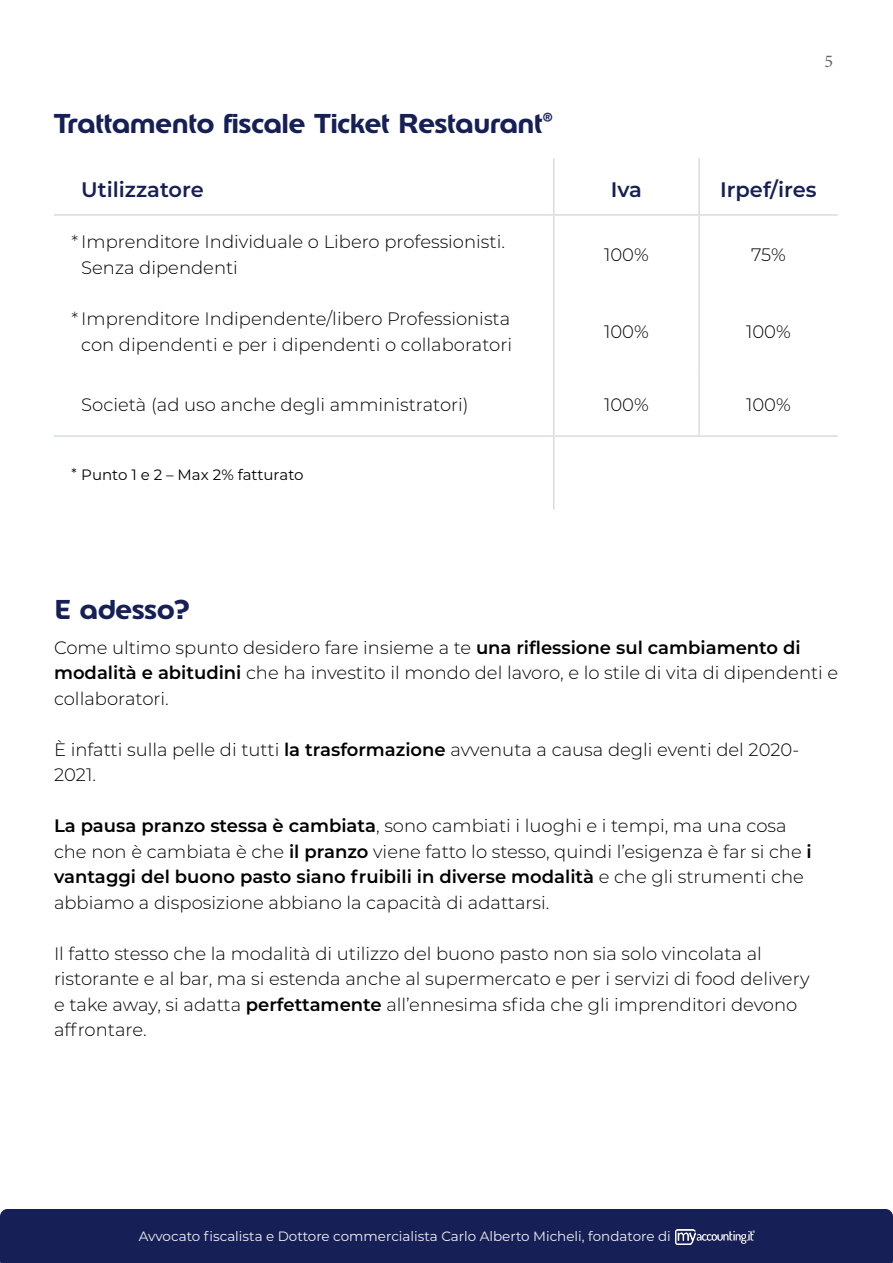
<style>
.page{position:relative;width:893px;height:1263px;background:#fff}
.page>*{position:absolute;margin:0;border:0;box-sizing:border-box;transform-origin:0 0}
.t1{font:700 27px "Edenred";color:#162056}
.t2{font:600 21px "Montserrat";color:#162056}
.t3{font:300 18px/25.5px "Montserrat";color:#000}
.t4{font:18px "Minion Pro";color:#656565}
.t5{font:15px "Montserrat";color:#000}
.t6{font:13.5px "Montserrat";color:#f1f1f1}
.t7{font:13.5px "Montserrat";color:#000}
.s1{color:#231f20}
.s2{font-weight:600}
</style>
<div class="page">
<div style="left:0;top:1209px;width:893px;height:54px;background:#162056"></div>
<img style="left:676px;top:1229px;width:79px;height:15px">
<hr style="left:553px;top:158px;width:1px;height:56px;background:#d8dcde">
<hr style="left:698px;top:158px;width:2px;height:56px;background:#d8dcde">
<hr style="left:54px;top:214px;width:500px;height:2px;background:#d8dcde">
<hr style="left:554px;top:214px;width:145px;height:2px;background:#d8dcde">
<hr style="left:553px;top:216px;width:1px;height:74px;background:#d8dcde">
<hr style="left:699px;top:214px;width:139px;height:2px;background:#d8dcde">
<hr style="left:698px;top:216px;width:2px;height:74px;background:#d8dcde">
<hr style="left:553px;top:290px;width:1px;height:78px;background:#d8dcde">
<hr style="left:698px;top:290px;width:2px;height:78px;background:#d8dcde">
<hr style="left:553px;top:368px;width:1px;height:67px;background:#d8dcde">
<hr style="left:698px;top:368px;width:2px;height:67px;background:#d8dcde">
<hr style="left:54px;top:435px;width:500px;height:2px;background:#d8dcde">
<hr style="left:554px;top:435px;width:145px;height:2px;background:#d8dcde">
<hr style="left:553px;top:437px;width:1px;height:72px;background:#d8dcde">
<hr style="left:699px;top:435px;width:139px;height:2px;background:#d8dcde">
<p class="t1" style="left:54px;top:105px;width:501px">Trattamento fiscale Ticket Restaurant<sup>®</sup></p>
<p class="t4" style="left:824px;top:49px;width:10px">5</p>
<p class="t2" style="left:81px;top:174px;width:124px">Utilizzatore</p>
<p class="t2" style="left:611px;top:174px;width:33px">Iva</p>
<p class="t2" style="left:720px;top:174px;width:98px">Irpef/ires</p>
<p class="t3" style="left:71px;top:229px;width:435px"><span class="s1">*</span> Imprenditore Individuale o Libero professionisti.</p>
<p class="t3" style="left:81px;top:254px;width:158px">Senza dipendenti</p>
<p class="t3" style="left:604px;top:241px;width:46px">100%</p>
<p class="t3" style="left:751px;top:241px;width:36px">75%</p>
<p class="t3" style="left:71px;top:305px;width:442px;text-align:center"><span class="s1">*</span> Imprenditore Indipendente/libero Professionista con dipendenti e per i dipendenti o collaboratori</p>
<p class="t3" style="left:604px;top:318px;width:46px">100%</p>
<p class="t3" style="left:746px;top:318px;width:46px">100%</p>
<p class="t3" style="left:81px;top:391px;width:389px">Società (ad uso anche degli amministratori)</p>
<p class="t3" style="left:604px;top:391px;width:46px">100%</p>
<p class="t3" style="left:746px;top:391px;width:46px">100%</p>
<p class="t7" style="left:71px;top:464px;width:7px">*</p>
<p class="t5" style="left:81px;top:464px;width:224px">Punto 1 e 2 – Max 2% fatturato</p>
<p class="t1" style="left:55px;top:591px;width:136px">E adesso?</p>
<p class="t3" style="left:54px;top:634px;width:786px">Come ultimo spunto desidero fare insieme a te <span class="s2">una riflessione sul cambiamento di modalità e abitudini</span> che ha investito il mondo del lavoro, e lo stile di vita di dipendenti e collaboratori.</p>
<p class="t3" style="left:54px;top:736px;width:747px">È infatti sulla pelle di tutti <span class="s2">la trasformazione</span> avvenuta a causa degli eventi del 2020-<br>2021.</p>
<p class="t3" style="left:54px;top:812px;width:759px"><span class="s2">La pausa pranzo stessa è cambiata</span>, sono cambiati i luoghi e i tempi, ma una cosa che non è cambiata è che <span class="s2">il pranzo</span> viene fatto lo stesso, quindi l’esigenza è far si che <span class="s2">i vantaggi del buono pasto siano fruibili in diverse modalità</span> e che gli strumenti che abbiamo a disposizione abbiano la capacità di adattarsi.</p>
<p class="t3" style="left:54px;top:940px;width:757px">Il fatto stesso che la modalità di utilizzo del buono pasto non sia solo vincolata al ristorante e al bar, ma si estenda anche al supermercato e per i servizi di food delivery e take away, si adatta <span class="s2">perfettamente</span> all’ennesima sfida che gli imprenditori devono affrontare.</p>
<p class="t6" style="left:139px;top:1227px;width:533px">Avvocato fiscalista e Dottore commercialista Carlo Alberto Micheli, fondatore di</p>
</div>
